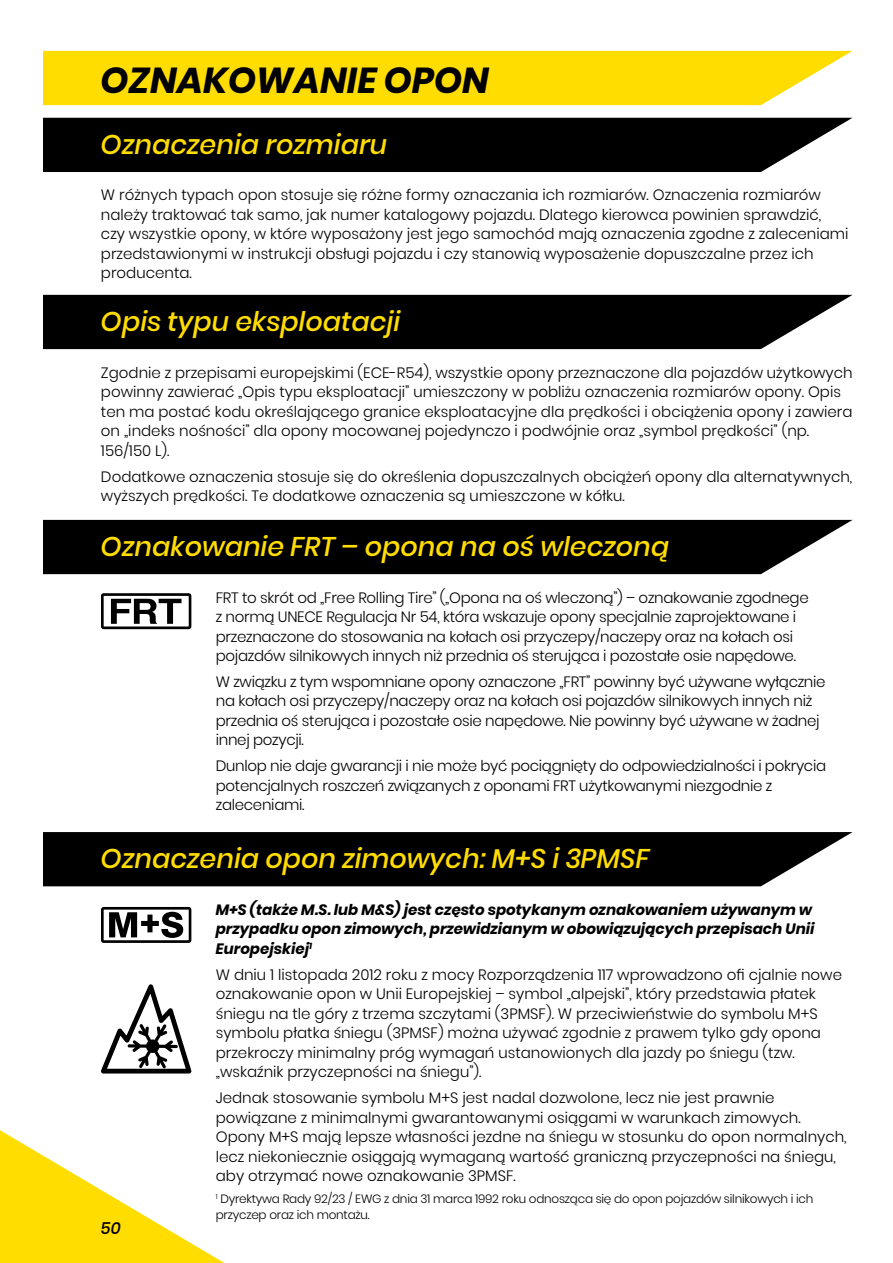
<style>
.page{position:relative;width:893px;height:1263px;background:#fff}
.page>*{position:absolute;margin:0;border:0;box-sizing:border-box;transform-origin:0 0}
.t1{font:italic 700 36px "Poppins";color:#000}
.t2{font:italic 500 27px "Poppins";color:#fd0}
.t3{font:italic 500 16.5px "Poppins";color:#000}
.t4{font:300 15px/19.5px "Poppins";color:#000}
.t5{font:300 15px/19.5px "Poppins";letter-spacing:-.02em;color:#000}
.t6{font:italic 700 15px/19.5px "Poppins";color:#000}
.t7{font:300 12px/15.8px "Poppins";letter-spacing:-.02em;color:#000}
</style>
<div class="page">
<svg style="left:0;top:1130px;width:225px;height:133px"></svg>
<svg style="left:43px;top:832px;width:810px;height:54px;background:#0d0d0d"></svg>
<div style="left:43px;top:520px;width:810px;height:54px;background:#000"></div>
<div style="left:43px;top:295px;width:809px;height:54px;background:#000"></div>
<div style="left:43px;top:51px;width:809px;height:54px;background:#fd0"></div>
<div style="left:43px;top:118px;width:809px;height:54px;background:#000"></div>
<svg style="left:101px;top:907px;width:90px;height:36px"></svg>
<svg style="left:101px;top:984px;width:90px;height:89px"></svg>
<svg style="left:101px;top:593px;width:90px;height:36px"></svg>
<h1 class="t1" style="left:101px;top:60px;width:390px">OZNAKOWANIE OPON</h1>
<h2 class="t2" style="left:101px;top:129px;width:288px">Oznaczenia rozmiaru</h2>
<p class="t4" style="left:101px;top:185px;width:749px">W różnych typach opon stosuje się różne formy oznaczania ich rozmiarów. Oznaczenia rozmiarów należy traktować tak samo, jak numer katalogowy pojazdu. Dlatego kierowca powinien sprawdzić, czy wszystkie opony, w które wyposażony jest jego samochód mają oznaczenia zgodne z zaleceniami przedstawionymi w instrukcji obsługi pojazdu i czy stanowią wyposażenie dopuszczalne przez ich producenta.</p>
<h2 class="t2" style="left:101px;top:306px;width:301px">Opis typu eksploatacji</h2>
<p class="t4" style="left:101px;top:363px;width:753px">Zgodnie z przepisami europejskimi (ECE-R54), wszystkie opony przeznaczone dla pojazdów użytkowych powinny zawierać „Opis typu eksploatacji” umieszczony w pobliżu oznaczenia rozmiarów opony. Opis ten ma postać kodu określającego granice eksploatacyjne dla prędkości i obciążenia opony i zawiera on „indeks nośności” dla opony mocowanej pojedynczo i podwójnie oraz „symbol prędkości” (np.<br>156/150 L).</p>
<p class="t4" style="left:101px;top:467px;width:753px">Dodatkowe oznaczenia stosuje się do określenia dopuszczalnych obciążeń opony dla alternatywnych, wyższych prędkości. Te dodatkowe oznaczenia są umieszczone w kółku.</p>
<h2 class="t2" style="left:101px;top:531px;width:570px">Oznakowanie FRT – opona na oś wleczoną</h2>
<p class="t5" style="left:216px;top:588px;width:594px">FRT to skrót od „Free Rolling Tire” („Opona na oś wleczoną”) – oznakowanie zgodnege z normą UNECE Regulacja Nr 54, która wskazuje opony specjalnie zaprojektowane i przeznaczone do stosowania na kołach osi przyczepy/naczepy oraz na kołach osi pojazdów silnikowych innych niż przednia oś sterująca i pozostałe osie napędowe.</p>
<p class="t5" style="left:216px;top:672px;width:611px">W związku z tym wspomniane opony oznaczone „FRT” powinny być używane wyłącznie na kołach osi przyczepy/naczepy oraz na kołach osi pojazdów silnikowych innych niż przednia oś sterująca i pozostałe osie napędowe. Nie powinny być używane w żadnej innej pozycji.</p>
<p class="t5" style="left:216px;top:756px;width:612px">Dunlop nie daje gwarancji i nie może być pociągnięty do odpowiedzialności i pokrycia potencjalnych roszczeń związanych z oponami FRT użytkowanymi niezgodnie z zaleceniami.</p>
<h2 class="t2" style="left:101px;top:843px;width:550px">Oznaczenia opon zimowych: M+S i 3PMSF</h2>
<p class="t3" style="left:101px;top:1218px;width:21px">50</p>
<p class="t6" style="left:216px;top:900px;width:600px">M+S (także M.S. lub M&amp;S) jest często spotykanym oznakowaniem używanym w przypadku opon zimowych, przewidzianym w obowiązujących przepisach Unii<br>Europejskiej<sup>1</sup></p>
<p class="t4" style="left:216px;top:965px;width:628px">W dniu 1 listopada 2012 roku z mocy Rozporządzenia 117 wprowadzono ofi cjalnie nowe oznakowanie opon w Unii Europejskiej – symbol „alpejski”, który przedstawia płatek śniegu na tle góry z trzema szczytami (3PMSF). W przeciwieństwie do symbolu M+S symbolu płatka śniegu (3PMSF) można używać zgodnie z prawem tylko gdy opona przekroczy minimalny próg wymagań ustanowionych dla jazdy po śniegu (tzw. „wskaźnik przyczepności na śniegu”).</p>
<p class="t4" style="left:216px;top:1088px;width:632px">Jednak stosowanie symbolu M+S jest nadal dozwolone, lecz nie jest prawnie powiązane z minimalnymi gwarantowanymi osiągami w warunkach zimowych.<br>Opony M+S mają lepsze własności jezdne na śniegu w stosunku do opon normalnych, lecz niekoniecznie osiągają wymaganą wartość graniczną przyczepności na śniegu, aby otrzymać nowe oznakowanie 3PMSF.</p>
<p class="t7" style="left:216px;top:1191px;width:599px"><sup>1</sup> Dyrektywa Rady 92/23 / EWG z dnia 31 marca 1992 roku odnosząca się do opon pojazdów silnikowych i ich przyczep oraz ich montażu.</p>
</div>
